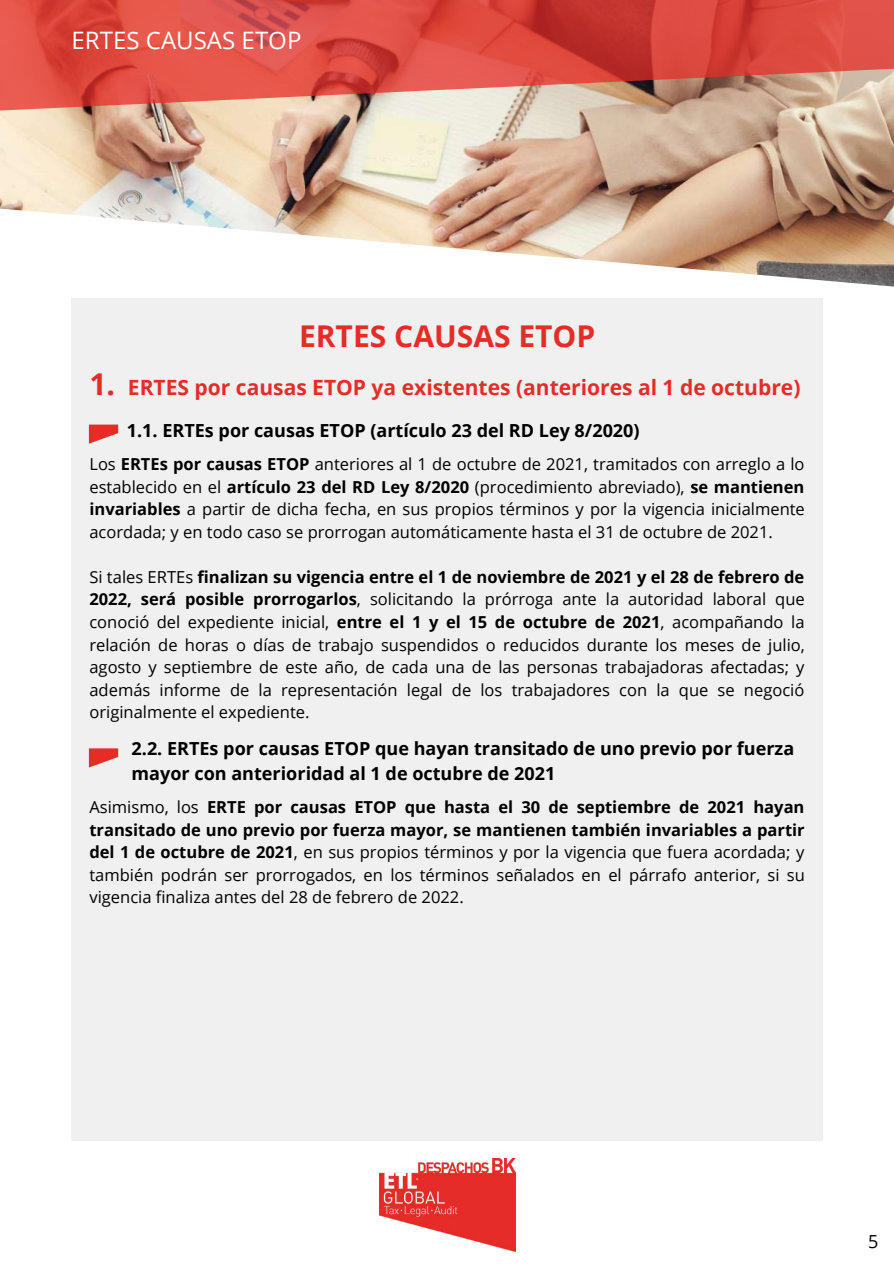
<style>
.page{position:relative;width:894px;height:1264px;background:#fff}
.page>*{position:absolute;margin:0;border:0;box-sizing:border-box;transform-origin:0 0}
.t1{font:700 30px "Open Sans";color:#e62c27}
.t2{font:24px "Open Sans";color:#fffffe}
.t3{font:700 21px "Open Sans";color:#e62c27}
.t4{font:700 18px/25px "Open Sans";color:#000}
.t5{font:18px "Open Sans";color:#000}
.t6{font:16.5px/22.5px "Open Sans";color:#000;text-align:justify}
.s1{font-size:30px}
.s2{font-weight:700}
</style>
<div class="page">
<img style="left:380px;top:1158px;width:135px;height:93px">
<img style="left:0;top:111px;width:893px;height:176px">
<div style="left:72px;top:298px;width:751px;height:842px;background:#f0f0f0"></div>
<svg style="left:0;top:0;width:893px;height:111px;background:#d85f53"></svg>
<svg style="left:89px;top:424px;width:29px;height:19px"></svg>
<svg style="left:89px;top:748px;width:29px;height:19px"></svg>
<h2 class="t2" style="left:72px;top:23px;width:231px">ERTES CAUSAS ETOP</h2>
<h1 class="t1" style="left:299px;top:315px;width:298px">ERTES CAUSAS ETOP</h1>
<p class="t3" style="left:89px;top:372px;width:712px"><span class="s1">1.</span> ERTES por causas ETOP ya existentes (anteriores al 1 de octubre)</p>
<p class="t4" style="left:127px;top:417px;width:514px">1.1. ERTEs por causas ETOP (artículo 23 del RD Ley 8/2020)</p>
<p class="t6" style="left:89px;top:452px;width:716px">Los <span class="s2">ERTEs por causas ETOP</span> anteriores al 1 de octubre de 2021, tramitados con arreglo a lo establecido en el <span class="s2">artículo 23 del RD Ley 8/2020</span> (procedimiento abreviado), <span class="s2">se mantienen invariables</span> a partir de dicha fecha, en sus propios términos y por la vigencia inicialmente acordada; y en todo caso se prorrogan automáticamente hasta el 31 de octubre de 2021.</p>
<p class="t6" style="left:89px;top:565px;width:716px">Si tales ERTEs <span class="s2">finalizan su vigencia entre el 1 de noviembre de 2021 y el 28 de febrero de 2022, será posible prorrogarlos</span>, solicitando la prórroga ante la autoridad laboral que conoció del expediente inicial, <span class="s2">entre el 1 y el 15 de octubre de 2021</span>, acompañando la relación de horas o días de trabajo suspendidos o reducidos durante los meses de julio, agosto y septiembre de este año, de cada una de las personas trabajadoras afectadas; y además informe de la representación legal de los trabajadores con la que se negoció originalmente el expediente.</p>
<p class="t4" style="left:131px;top:735px;width:664px">2.2. ERTEs por causas ETOP que hayan transitado de uno previo por fuerza mayor con anterioridad al 1 de octubre de 2021</p>
<p class="t6" style="left:89px;top:795px;width:716px">Asimismo, los <span class="s2">ERTE por causas ETOP que hasta el 30 de septiembre de 2021 hayan transitado de uno previo por fuerza mayor, se mantienen también invariables a partir del 1 de octubre de 2021</span>, en sus propios términos y por la vigencia que fuera acordada; y también podrán ser prorrogados, en los términos señalados en el párrafo anterior, si su vigencia finaliza antes del 28 de febrero de 2022.</p>
<p class="t5" style="left:868px;top:1228px;width:12px">5</p>
</div>
